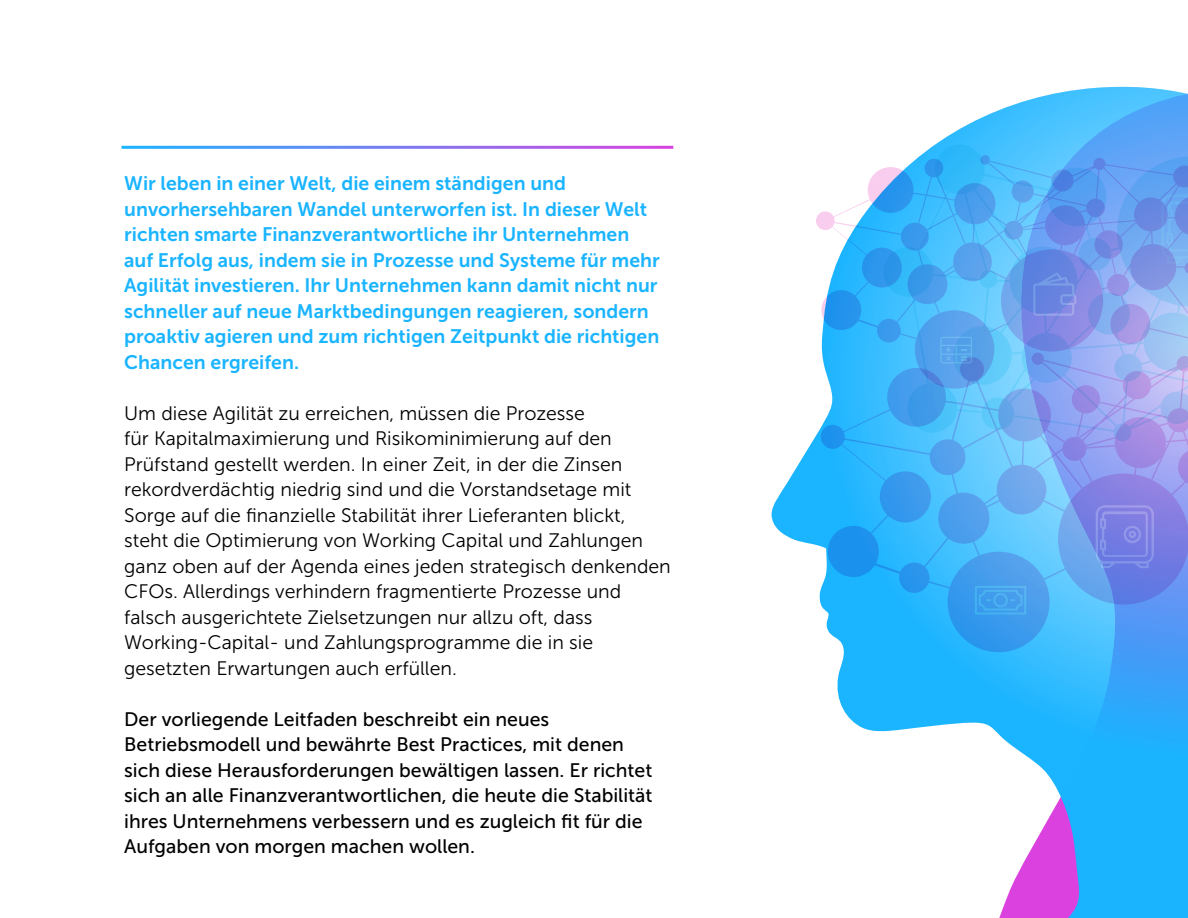
<style>
.page{position:relative;width:1188px;height:918px;background:#fff}
.page>*{position:absolute;margin:0;border:0;box-sizing:border-box;transform-origin:0 0}
.t1{font:19.5px/25.5px "Museo Sans 300";color:#000}
.t2{font:19.5px/25.5px "Museo Sans 700";color:#1ab4ff}
.t3{font:19.5px/25.5px "Museo Sans 500";color:#000}
</style>
<div class="page">
<svg style="left:772px;top:87px;width:416px;height:831px"></svg>
<svg style="left:816px;top:155px;width:67px;height:234px"></svg>
<svg style="left:821px;top:353px;width:367px;height:299px;background:#4eabf5"></svg>
<svg style="left:883px;top:102px;width:305px;height:343px;background:#6daff2"></svg>
<svg style="left:1033px;top:273px;width:43px;height:43px;background:#6f89e1"></svg>
<svg style="left:940px;top:337px;width:32px;height:26px"></svg>
<svg style="left:1096px;top:505px;width:58px;height:63px;background:#7d84e3"></svg>
<svg style="left:975px;top:586px;width:51px;height:29px"></svg>
<p class="t2" style="left:124px;top:171px;width:537px">Wir leben in einer Welt, die einem ständigen und unvorhersehbaren Wandel unterworfen ist. In dieser Welt richten smarte Finanzverantwortliche ihr Unternehmen auf Erfolg aus, indem sie in Prozesse und Systeme für mehr Agilität investieren. Ihr Unternehmen kann damit nicht nur schneller auf neue Marktbedingungen reagieren, sondern proaktiv agieren und zum richtigen Zeitpunkt die richtigen Chancen ergreifen.</p>
<p class="t1" style="left:124px;top:400px;width:548px">Um diese Agilität zu erreichen, müssen die Prozesse<br>für Kapitalmaximierung und Risikominimierung auf den Prüfstand gestellt werden. In einer Zeit, in der die Zinsen rekordverdächtig niedrig sind und die Vorstandsetage mit Sorge auf die finanzielle Stabilität ihrer Lieferanten blickt, steht die Optimierung von Working Capital und Zahlungen ganz oben auf der Agenda eines jeden strategisch denkenden CFOs. Allerdings verhindern fragmentierte Prozesse und falsch ausgerichtete Zielsetzungen nur allzu oft, dass Working-Capital- und Zahlungsprogramme die in sie gesetzten Erwartungen auch erfüllen.</p>
<p class="t3" style="left:124px;top:706px;width:530px">Der vorliegende Leitfaden beschreibt ein neues Betriebsmodell und bewährte Best Practices, mit denen sich diese Herausforderungen bewältigen lassen. Er richtet sich an alle Finanzverantwortlichen, die heute die Stabilität ihres Unternehmens verbessern und es zugleich fit für die Aufgaben von morgen machen wollen.</p>
</div>
